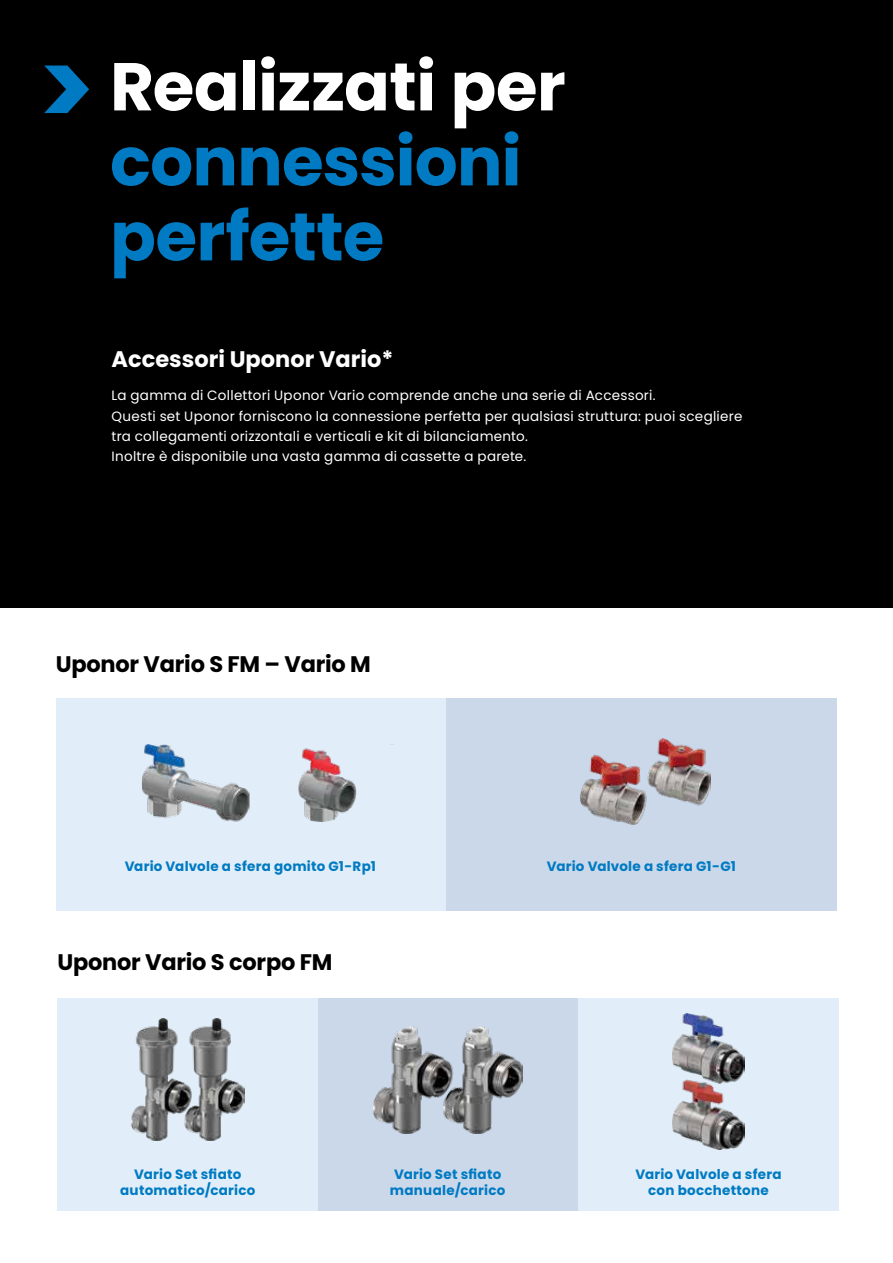
<style>
.page{position:relative;width:893px;height:1263px;background:#fff}
.page>*{position:absolute;margin:0;border:0;box-sizing:border-box;transform-origin:0 0}
.t1{font:700 67.5px/75px "Poppins";letter-spacing:-.01em;color:#007ac2}
.t2{font:700 67.5px "Poppins";letter-spacing:-.01em;color:#fff}
.t3{font:700 22.5px "Poppins";letter-spacing:-.01em;color:#000}
.t4{font:700 22.5px "Poppins";color:#fff}
.t5{font:13.5px/20.2px "Poppins";letter-spacing:.02em;color:#fff}
.t6{font:700 13.5px/16.5px "Poppins";letter-spacing:.02em;color:#007ac2;text-align:center}
</style>
<div class="page">
<div style="left:0;top:0;width:893px;height:608px;background:#000"></div>
<svg style="left:44px;top:66px;width:45px;height:47px"></svg>
<div style="left:56px;top:698px;width:390px;height:212px;background:#e1eef9"></div>
<div style="left:446px;top:698px;width:391px;height:212px;background:#cad8ea"></div>
<img style="left:580px;top:739px;width:130px;height:85px">
<img style="left:142px;top:744px;width:107px;height:78px">
<img style="left:298px;top:744px;width:96px;height:77px">
<div style="left:318px;top:998px;width:260px;height:212px;background:#cad8ea"></div>
<div style="left:57px;top:998px;width:261px;height:212px;background:#e1eef9"></div>
<div style="left:578px;top:998px;width:261px;height:212px;background:#e1eef9"></div>
<img style="left:131px;top:1019px;width:113px;height:122px">
<img style="left:374px;top:1027px;width:148px;height:107px">
<img style="left:672px;top:1014px;width:73px;height:135px">
<h1 class="t2" style="left:110px;top:48px;width:457px">Realizzati per</h1>
<h1 class="t1" style="left:110px;top:125px;width:413px">connessioni perfette</h1>
<h2 class="t4" style="left:112px;top:346px;width:283px">Accessori Uponor Vario*</h2>
<p class="t5" style="left:112px;top:386px;width:632px">La gamma di Collettori Uponor Vario comprende anche una serie di Accessori.<br>Questi set Uponor forniscono la connessione perfetta per qualsiasi struttura: puoi scegliere tra collegamenti orizzontali e verticali e kit di bilanciamento.<br>Inoltre è disponibile una vasta gamma di cassette a parete.</p>
<h2 class="t3" style="left:56px;top:651px;width:317px">Uponor Vario S FM – Vario M</h2>
<p class="t6" style="left:125px;top:858px;width:253px">Vario Valvole a sfera gomito G1-Rp1</p>
<p class="t6" style="left:547px;top:858px;width:191px">Vario Valvole a sfera G1-G1</p>
<h2 class="t3" style="left:57px;top:949px;width:277px">Uponor Vario S corpo FM</h2>
<p class="t6" style="left:120px;top:1166px;width:137px">Vario Set sfiato automatico/carico</p>
<p class="t6" style="left:390px;top:1166px;width:117px">Vario Set sfiato manuale/carico</p>
<p class="t6" style="left:635px;top:1166px;width:148px">Vario Valvole a sfera con bocchettone</p>
</div>
